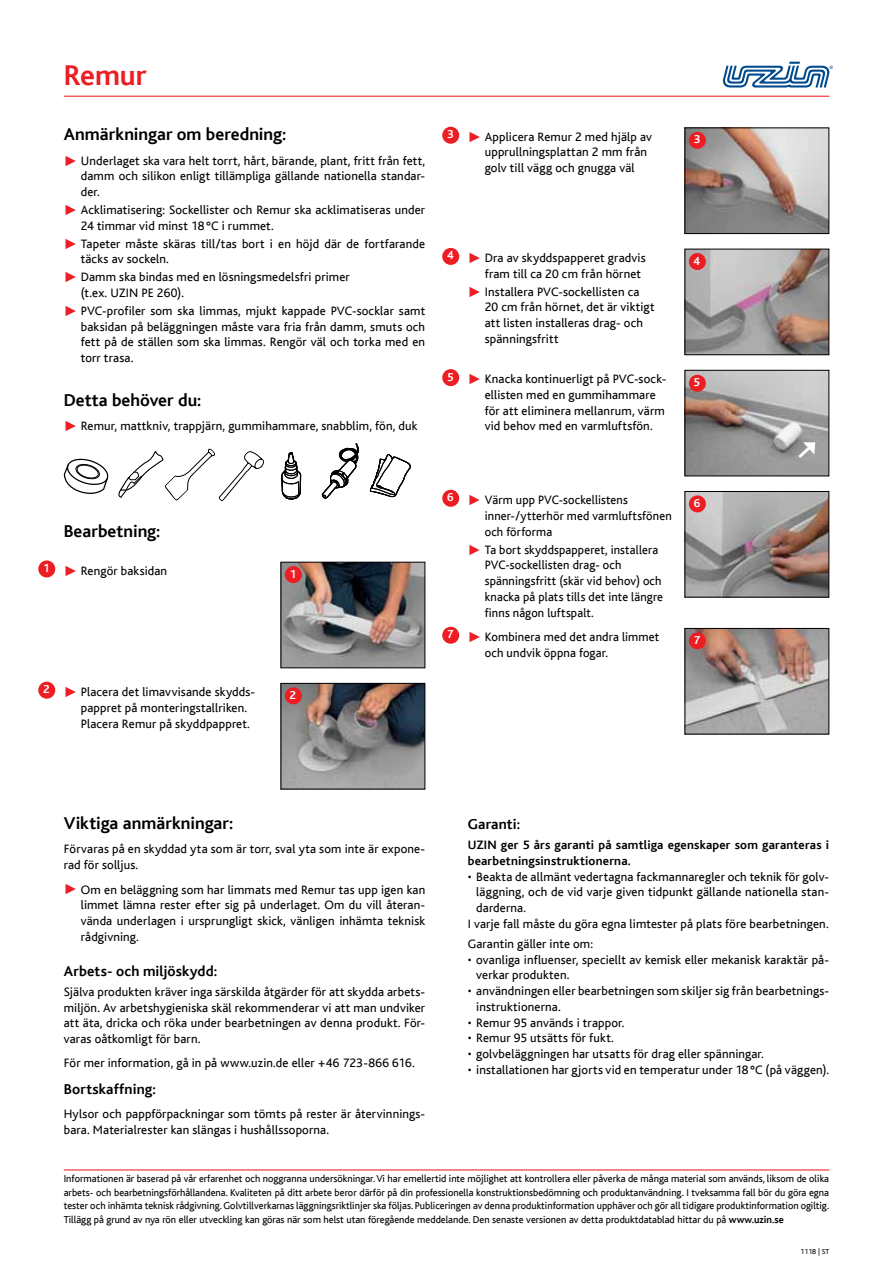
<style>
.page{position:relative;width:893px;height:1263px;background:#fff}
.page>*{position:absolute;margin:0;border:0;box-sizing:border-box;transform-origin:0 0}
.t1{font:700 30px "Bliss";letter-spacing:-.005em;color:#ed1d24}
.t2{font:700 18px "Bliss";color:#000}
.t3{font:700 15px "Bliss";letter-spacing:.01em;color:#000}
.t4{font:12.75px/15.8px "Bliss";letter-spacing:.01em;color:#000}
.t5{font:700 12.75px/15.8px "Bliss";letter-spacing:.015em;color:#000}
.t6{font:700 12px "Bliss";color:#fff}
.t7{font:10.5px/13.5px "Bliss";color:#000;text-align:justify}
.t8{font:7.5px "Bliss";color:#000}
.s1{color:#ed1d24}
.s2{font-weight:700}
</style>
<div class="page">
<svg style="left:321px;top:443px;width:38px;height:56px"></svg>
<svg style="left:64px;top:459px;width:44px;height:35px"></svg>
<svg style="left:281px;top:452px;width:20px;height:48px"></svg>
<svg style="left:369px;top:453px;width:42px;height:45px"></svg>
<svg style="left:118px;top:449px;width:147px;height:53px"></svg>
<hr style="left:64px;top:96px;width:765px;height:1px;background:#ed1d24">
<img style="left:687px;top:493px;width:140px;height:102px">
<div style="left:685px;top:491px;width:144px;height:106px;border:1px solid #000"></div>
<img style="left:687px;top:630px;width:140px;height:102px">
<div style="left:685px;top:628px;width:144px;height:106px;border:1px solid #000"></div>
<div style="left:689px;top:495px;width:17px;height:17px;background:#ed1d24;border-radius:50%"></div>
<div style="left:689px;top:632px;width:17px;height:17px;background:#ed1d24;border-radius:50%"></div>
<img style="left:283px;top:564px;width:140px;height:102px">
<div style="left:281px;top:562px;width:144px;height:106px;border:1px solid #000"></div>
<img style="left:283px;top:685px;width:140px;height:102px">
<div style="left:281px;top:683px;width:144px;height:106px;border:1px solid #000"></div>
<img style="left:687px;top:130px;width:140px;height:102px">
<div style="left:685px;top:128px;width:144px;height:106px;border:1px solid #000"></div>
<img style="left:687px;top:251px;width:140px;height:102px">
<div style="left:685px;top:249px;width:144px;height:106px;border:1px solid #000"></div>
<div style="left:285px;top:566px;width:17px;height:17px;background:#ed1d24;border-radius:50%"></div>
<div style="left:285px;top:687px;width:17px;height:17px;background:#ed1d24;border-radius:50%"></div>
<div style="left:689px;top:132px;width:17px;height:17px;background:#ed1d24;border-radius:50%"></div>
<div style="left:689px;top:253px;width:17px;height:17px;background:#ed1d24;border-radius:50%"></div>
<hr style="left:64px;top:1169px;width:765px;height:1px;background:#ed1d24">
<img style="left:687px;top:372px;width:140px;height:102px">
<div style="left:685px;top:370px;width:144px;height:106px;border:1px solid #000"></div>
<svg style="left:795px;top:442px;width:20px;height:19px"></svg>
<div style="left:689px;top:375px;width:17px;height:17px;background:#ed1d24;border-radius:50%"></div>
<div style="left:38px;top:560px;width:17px;height:17px;background:#ed1d24;border-radius:50%"></div>
<div style="left:38px;top:682px;width:17px;height:17px;background:#ed1d24;border-radius:50%"></div>
<div style="left:442px;top:127px;width:17px;height:17px;background:#ed1d24;border-radius:50%"></div>
<div style="left:442px;top:248px;width:17px;height:17px;background:#ed1d24;border-radius:50%"></div>
<div style="left:442px;top:490px;width:17px;height:17px;background:#ed1d24;border-radius:50%"></div>
<div style="left:442px;top:627px;width:17px;height:17px;background:#ed1d24;border-radius:50%"></div>
<div style="left:442px;top:369px;width:17px;height:17px;background:#ed1d24;border-radius:50%"></div>
<svg style="left:723px;top:62px;width:110px;height:26px"></svg>
<h1 class="t1" style="left:64px;top:60px;width:84px">Remur</h1>
<h2 class="t2" style="left:64px;top:125px;width:224px">Anmärkningar om beredning:</h2>
<p class="t4" style="left:81px;top:153px;width:346px;text-align:justify;text-indent:-17px"><span class="s1">✓</span> Underlaget ska vara helt torrt, hårt, bärande, plant, fritt från fett, damm och silikon enligt tillämpliga gällande nationella standar&shy;der.</p>
<p class="t4" style="left:81px;top:202px;width:346px;text-indent:-17px"><span class="s1">✓</span> Acklimatisering: Sockellister och Remur ska acklimatiseras under<br>24 timmar vid minst 18°C i rummet.</p>
<p class="t4" style="left:81px;top:236px;width:346px;text-indent:-17px"><span class="s1">✓</span> Tapeter måste skäras till/tas bort i en höjd där de fortfarande täcks av sockeln.</p>
<p class="t4" style="left:81px;top:269px;width:270px;text-indent:-17px"><span class="s1">✓</span> Damm ska bindas med en lösningsmedelsfri primer (t.ex. UZIN PE 260).</p>
<p class="t4" style="left:81px;top:303px;width:346px;text-align:justify;text-indent:-17px"><span class="s1">✓</span> PVC-profiler som ska limmas, mjukt kappade PVC-socklar samt baksidan på beläggningen måste vara fria från damm, smuts och fett på de ställen som ska limmas. Rengör väl och torka med en torr trasa.</p>
<h2 class="t2" style="left:64px;top:390px;width:139px">Detta behöver du:</h2>
<p class="t4" style="left:64px;top:418px;width:355px"><span class="s1">✓</span> Remur, mattkniv, trappjärn, gummihammare, snabblim, fön, duk</p>
<p class="t6" style="left:447px;top:128px;width:8px">3</p>
<p class="t4" style="left:485px;top:129px;width:169px;text-indent:-17px"><span class="s1">✓</span> Applicera Remur 2 med hjälp av upprullningsplattan 2 mm från golv till vägg och gnugga väl</p>
<p class="t6" style="left:447px;top:249px;width:8px">4</p>
<p class="t6" style="left:447px;top:370px;width:8px">5</p>
<p class="t4" style="left:485px;top:250px;width:162px;text-indent:-17px"><span class="s1">✓</span> Dra av skyddspapperet gradvis fram till ca 20 cm från hörnet</p>
<p class="t4" style="left:485px;top:284px;width:171px;text-indent:-17px"><span class="s1">✓</span> Installera PVC-sockellisten ca<br>20 cm från hörnet, det är viktigt att listen installeras drag- och spänningsfritt</p>
<p class="t4" style="left:485px;top:371px;width:183px;text-indent:-17px"><span class="s1">✓</span> Knacka kontinuerligt på PVC-sock&shy;ellisten med en gummihammare för att eliminera mellanrum, värm vid behov med en varmluftsfön.</p>
<p class="t6" style="left:694px;top:133px;width:8px">3</p>
<p class="t6" style="left:694px;top:254px;width:8px">4</p>
<p class="t6" style="left:694px;top:376px;width:8px">5</p>
<p class="t6" style="left:43px;top:562px;width:8px">1</p>
<h2 class="t2" style="left:64px;top:522px;width:98px">Bearbetning:</h2>
<p class="t4" style="left:64px;top:563px;width:105px"><span class="s1">✓</span> Rengör baksidan</p>
<p class="t6" style="left:290px;top:567px;width:8px">1</p>
<p class="t6" style="left:43px;top:683px;width:8px">2</p>
<p class="t4" style="left:81px;top:684px;width:176px;text-indent:-17px"><span class="s1">✓</span> Placera det limavvisande skydds&shy;pappret på monteringstallriken.<br>Placera Remur på skyddpappret.</p>
<p class="t6" style="left:290px;top:689px;width:8px">2</p>
<p class="t6" style="left:447px;top:491px;width:8px">6</p>
<p class="t6" style="left:447px;top:628px;width:8px">7</p>
<p class="t4" style="left:485px;top:492px;width:188px;text-indent:-17px"><span class="s1">✓</span> Värm upp PVC-sockellistens inner-/ytterhör med varmluftsfönen och förforma</p>
<p class="t4" style="left:485px;top:542px;width:180px;text-indent:-17px"><span class="s1">✓</span> Ta bort skyddspapperet, installera<br>PVC-sockellisten drag- och spänningsfritt (skär vid behov) och knacka på plats tills det inte längre finns någon luftspalt.</p>
<p class="t4" style="left:485px;top:629px;width:176px;text-indent:-17px"><span class="s1">✓</span> Kombinera med det andra limmet och undvik öppna fogar.</p>
<p class="t6" style="left:694px;top:497px;width:8px">6</p>
<p class="t6" style="left:694px;top:634px;width:8px">7</p>
<h2 class="t2" style="left:64px;top:814px;width:171px">Viktiga anmärkningar:</h2>
<p class="t4" style="left:64px;top:842px;width:363px">Förvaras på en skyddad yta som är torr, sval yta som inte är expone&shy;rad för solljus.</p>
<p class="t4" style="left:81px;top:882px;width:346px;text-align:justify;text-indent:-17px"><span class="s1">✓</span> Om en beläggning som har limmats med Remur tas upp igen kan limmet lämna rester efter sig på underlaget. Om du vill återan&shy;vända underlagen i ursprungligt skick, vänligen inhämta teknisk rådgivning.</p>
<p class="t3" style="left:64px;top:963px;width:155px">Arbets- och miljöskydd:</p>
<p class="t4" style="left:64px;top:984px;width:363px;text-align:justify">Själva produkten kräver inga särskilda åtgärder för att skydda arbets&shy;miljön. Av arbetshygieniska skäl rekommenderar vi att man undviker att äta, dricka och röka under bearbetningen av denna produkt. För&shy;varas oåtkomligt för barn.</p>
<p class="t4" style="left:64px;top:1055px;width:352px">För mer information, gå in på www.uzin.de eller +46 723-866 616.</p>
<p class="t3" style="left:64px;top:1081px;width:94px">Bortskaffning:</p>
<p class="t4" style="left:64px;top:1106px;width:363px">Hylsor och pappförpackningar som tömts på rester är återvinnings&shy;bara. Materialrester kan slängas i hushållssoporna.</p>
<p class="t3" style="left:468px;top:816px;width:54px">Garanti:</p>
<p class="t5" style="left:468px;top:837px;width:363px">UZIN ger 5 års garanti på samtliga egenskaper som garanteras i bearbetningsinstruktionerna.</p>
<p class="t4" style="left:468px;top:869px;width:363px">• Beakta de allmänt vedertagna fackmannaregler och teknik för golv-</p>
<p class="t4" style="left:476px;top:885px;width:354px">läggning, och de vid varje given tidpunkt gällande nationella stan-</p>
<p class="t4" style="left:476px;top:900px;width:51px">darderna.</p>
<p class="t4" style="left:468px;top:916px;width:362px">I varje fall måste du göra egna limtester på plats före bearbetningen.</p>
<p class="t4" style="left:468px;top:936px;width:127px">Garantin gäller inte om:</p>
<p class="t4" style="left:476px;top:952px;width:354px;text-indent:-9px">• ovanliga influenser, speciellt av kemisk eller mekanisk karaktär på&shy;verkar produkten.</p>
<p class="t4" style="left:476px;top:983px;width:354px;text-indent:-9px">• användningen eller bearbetningen som skiljer sig från bearbetnings&shy;instruktionerna.</p>
<p class="t4" style="left:468px;top:1015px;width:158px">• Remur 95 används i trappor.</p>
<p class="t4" style="left:468px;top:1031px;width:148px">• Remur 95 utsätts för fukt.</p>
<p class="t4" style="left:468px;top:1046px;width:298px">• golvbeläggningen har utsatts för drag eller spänningar.</p>
<p class="t4" style="left:468px;top:1062px;width:363px">• installationen har gjorts vid en temperatur under 18°C (på väggen).</p>
<p class="t7" style="left:64px;top:1172px;width:767px">Informationen är baserad på vår erfarenhet och noggranna undersökningar. Vi har emellertid inte möjlighet att kontrollera eller påverka de många material som används, liksom de olika arbets- och bearbetningsförhållandena. Kvaliteten på ditt arbete beror därför på din professionella konstruktionsbedömning och produktanvändning. I tveksamma fall bör du göra egna tester och inhämta teknisk rådgivning. Golvtillverkarnas läggningsriktlinjer ska följas. Publiceringen av denna produktinformation upphäver och gör all tidigare produktinformation ogiltig.<br>Tillägg på grund av nya rön eller utveckling kan göras när som helst utan föregående meddelande. Den senaste versionen av detta produktdatablad hittar du på <span class="s2">www.uzin.se</span></p>
<p class="t8" style="left:800px;top:1248px;width:30px">1118 | ST</p>
</div>
